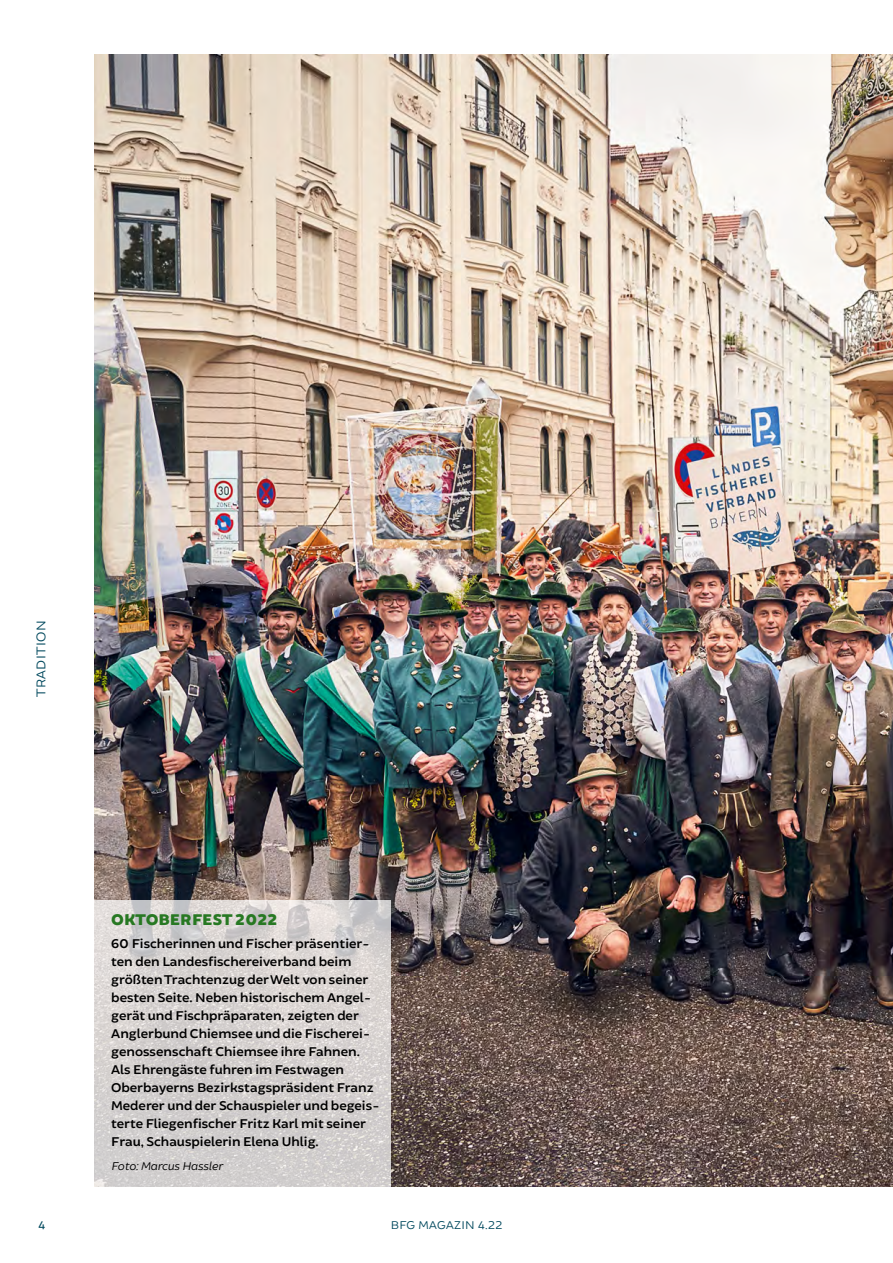
<style>
.page{position:relative;width:893px;height:1263px;background:#fff}
.page>*{position:absolute;margin:0;border:0;box-sizing:border-box;transform-origin:0 0}
.Bilddoppelseite{font:900 16.5px "Brocha";color:#277822}
.Fließtext_Call_reg{font:600 13.5px/18px "Brocha";color:#000}
.t1{font:13.5px "Brocha";letter-spacing:.03em;color:#00485d}
.Fließtext_Call_reg-2{font:italic 12px "Brocha";color:#000}
.t2{font:12px "Brocha";letter-spacing:.03em;color:#00485d}
.t3{font:12px "Brocha";color:#00485d}
</style>
<div class="page">
<img style="left:94px;top:54px;width:799px;height:1132px">
<svg style="left:94px;top:900px;width:297px;height:287px;background:#d6d2d1"></svg>
<p class="t1" style="left:33px;top:697px;width:78px;rotate:-90deg">TRADITION</p>
<p class="Bilddoppelseite" style="left:111px;top:910px;width:167px">OKTOBERFEST 2022</p>
<p class="Fließtext_Call_reg" style="left:111px;top:935px;width:270px">60 Fischerinnen und Fischer präsentier&shy;ten den Landesfischereiverband beim größten Trachtenzug der Welt von seiner besten Seite. Neben historischem Angel&shy;gerät und Fischpräparaten, zeigten der Anglerbund Chiemsee und die Fischerei&shy;genossenschaft Chiemsee ihre Fahnen.<br>Als Ehrengäste fuhren im Festwagen Oberbayerns Bezirkstagspräsident Franz Mederer und der Schauspieler und begeis&shy;terte Fliegenfischer Fritz Karl mit seiner Frau, Schauspielerin Elena Uhlig.</p>
<p class="Fließtext_Call_reg-2" style="left:111px;top:1159px;width:113px">Foto: Marcus Hassler</p>
<p class="t3" style="left:38px;top:1218px;width:8px">4</p>
<p class="t2" style="left:391px;top:1218px;width:113px">BFG MAGAZIN 4.22</p>
</div>
